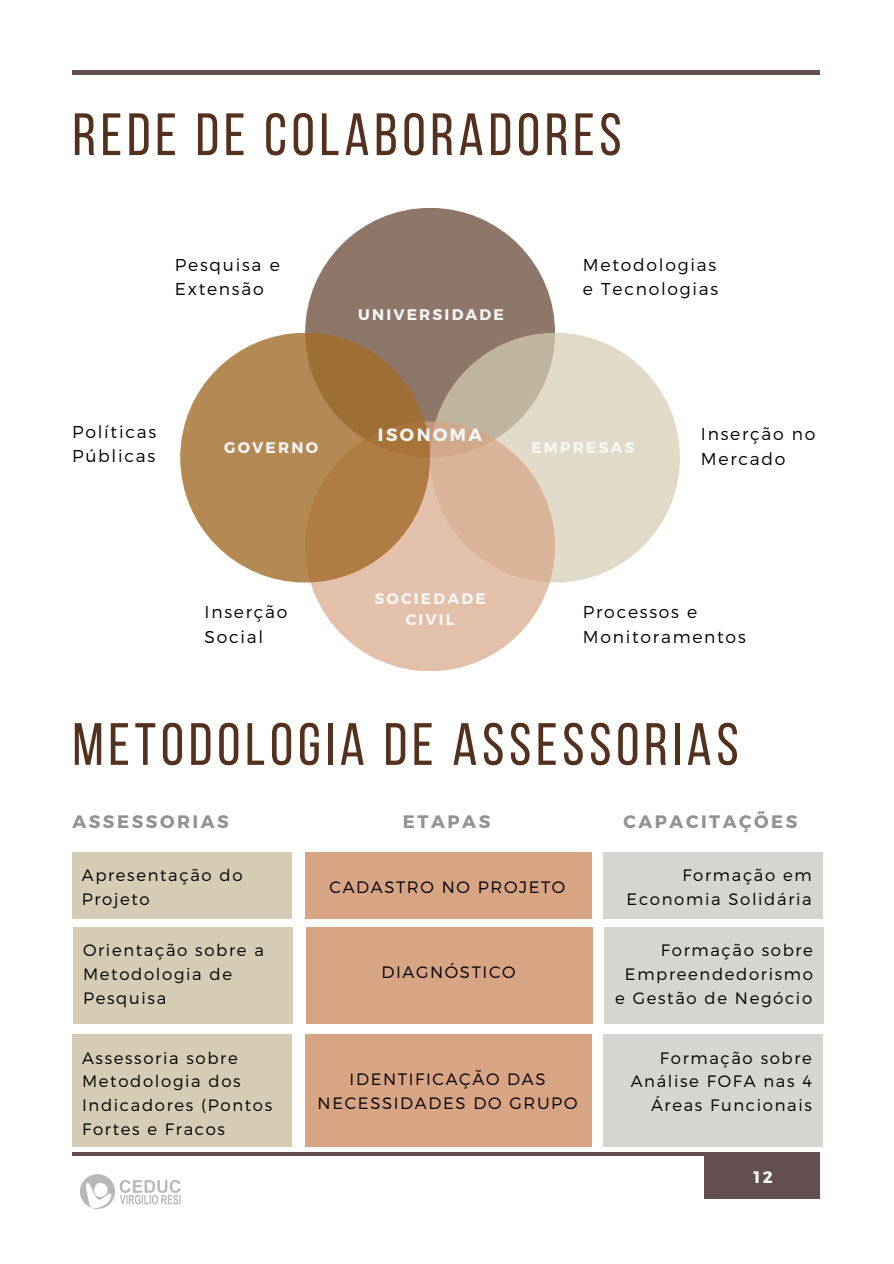
<style>
.page{position:relative;width:894px;height:1264px;background:#fff}
.page>*{position:absolute;margin:0;border:0;box-sizing:border-box;transform-origin:0 0}
.t1{font:59.55px "Bebas Neue";letter-spacing:.08em;color:#54311c}
.t2{font:700 18px "Montserrat";letter-spacing:.14em;color:#929292}
.t3{font:700 17.7px "Montserrat";letter-spacing:.14em;color:#f6f6f6}
.t4{font:300 17.25px/24.8px "Montserrat";letter-spacing:.1em;color:#000}
.t5{font:300 16.5px/23.7px "Montserrat";letter-spacing:.1em;color:#000}
.t6{font:700 16.5px "Montserrat";color:#fff}
.t7{font:700 15.3px/21px "Montserrat";letter-spacing:.14em;color:#f6f6f6;text-align:center}
</style>
<div class="page">
<hr style="left:72px;top:71px;width:747px;height:3px;background:#634e52">
<div style="left:704px;top:1152px;width:115px;height:46px;background:#634e52"></div>
<hr style="left:72px;top:1152px;width:747px;height:3px;background:#634e52">
<div style="left:305px;top:208px;width:250px;height:249px;background:#8e7769;border-radius:50%"></div>
<svg style="left:430px;top:333px;width:249px;height:249px;background:#dad2c0"></svg>
<div style="left:305px;top:421px;width:250px;height:250px;background:linear-gradient(to bottom,#d3ac90,#e7c5b0);border-radius:50%"></div>
<svg style="left:180px;top:333px;width:250px;height:249px;background:#af814b"></svg>
<div style="left:72px;top:852px;width:219px;height:66px;background:#d6ccb5"></div>
<div style="left:602px;top:852px;width:220px;height:66px;background:#d6d5d1"></div>
<div style="left:305px;top:852px;width:286px;height:66px;background:#d7a484"></div>
<div style="left:73px;top:927px;width:220px;height:97px;background:#d6ccb5"></div>
<div style="left:604px;top:927px;width:219px;height:97px;background:#d6d5d1"></div>
<div style="left:306px;top:927px;width:287px;height:97px;background:#d7a484"></div>
<div style="left:72px;top:1034px;width:220px;height:112px;background:#d6ccb5"></div>
<div style="left:603px;top:1034px;width:219px;height:112px;background:#d6d5d1"></div>
<div style="left:305px;top:1034px;width:287px;height:112px;background:#d7a484"></div>
<img style="left:80px;top:1174px;width:101px;height:35px">
<p class="t1" style="left:72px;top:110px;width:550px">REDE DE COLABORADORES</p>
<h3 class="t4" style="left:175px;top:251px;width:106px">Pesquisa e<br>Extensão</h3>
<p class="t7" style="left:358px;top:303px;width:147px">UNIVERSIDADE</p>
<p class="t4" style="left:582px;top:251px;width:137px">Metodologias e Tecnologias</p>
<p class="t4" style="left:72px;top:418px;width:85px">Políticas<br>Públicas</p>
<h5 class="t3" style="left:378px;top:423px;width:106px">ISONOMA</h5>
<h5 class="t7" style="left:224px;top:437px;width:95px">GOVERNO</h5>
<p class="t7" style="left:531px;top:437px;width:104px">EMPRESAS</p>
<h5 class="t4" style="left:700px;top:421px;width:116px">Inserção no<br>Mercado</h5>
<h5 class="t7" style="left:374px;top:587px;width:113px">SOCIEDADE<br>CIVIL</h5>
<h5 class="t4" style="left:204px;top:598px;width:84px">Inserção<br>Social</h5>
<h5 class="t4" style="left:582px;top:598px;width:164px">Processos e<br>Monitoramentos</h5>
<h2 class="t1" style="left:72px;top:720px;width:667px">METODOLOGIA DE ASSESSORIAS</h2>
<h3 class="t2" style="left:72px;top:809px;width:158px">ASSESSORIAS</h3>
<h5 class="t2" style="left:623px;top:809px;width:175px">CAPACITAÇÕES</h5>
<h3 class="t2" style="left:403px;top:809px;width:89px">ETAPAS</h3>
<h3 class="t5" style="left:82px;top:862px;width:162px">Apresentação do<br>Projeto</h3>
<h4 class="t5" style="left:83px;top:937px;width:182px">Orientação sobre a<br>Metodologia de<br>Pesquisa</h4>
<p class="t5" style="left:82px;top:1045px;width:192px">Assessoria sobre<br>Metodologia dos<br>Indicadores (Pontos<br>Fortes e Fracos</p>
<h5 class="t5" style="left:329px;top:874px;width:237px">CADASTRO NO PROJETO</h5>
<h5 class="t5" style="left:381px;top:959px;width:136px">DIAGNÓSTICO</h5>
<h4 class="t5" style="left:317px;top:1066px;width:261px;text-align:center">IDENTIFICAÇÃO DAS<br>NECESSIDADES DO GRUPO</h4>
<p class="t5" style="left:626px;top:862px;width:186px;text-align:right">Formação em<br>Economia Solidária</p>
<h5 class="t5" style="left:615px;top:937px;width:199px;text-align:right">Formação sobre<br>Empreendedorismo e Gestão de Negócio</h5>
<h5 class="t5" style="left:630px;top:1045px;width:183px;text-align:right">Formação sobre<br>Análise FOFA nas 4<br>Áreas Funcionais</h5>
<h1 class="t6" style="left:753px;top:1166px;width:21px">12</h1>
</div>
